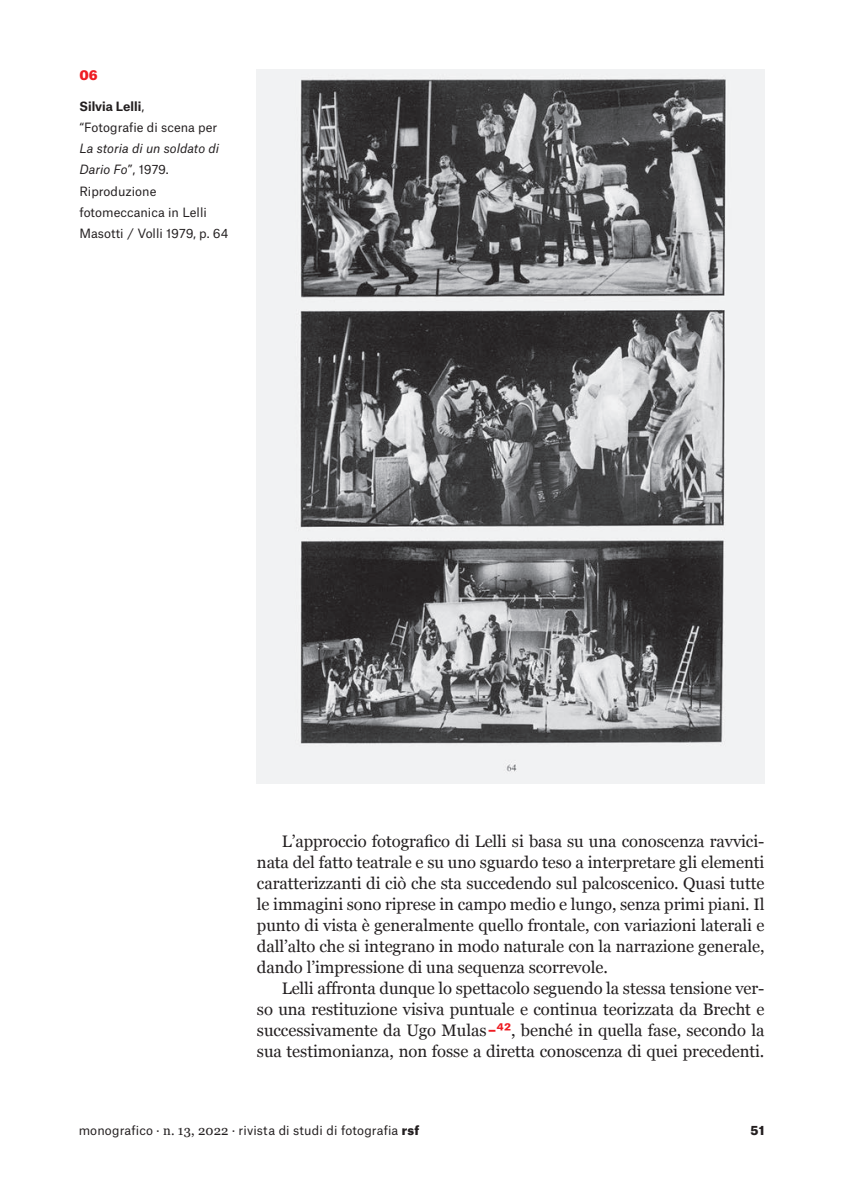
<style>
.page{position:relative;width:844px;height:1191px;background:#fff}
.page>*{position:absolute;margin:0;border:0;box-sizing:border-box;transform-origin:0 0}
.t1{font:16.62px/21px "Georgia";letter-spacing:-.005em;color:#231f20;text-align:justify}
.t2{font:900 13.12px "Atlas Grotesk";color:#ee1d23}
.t3{font:12.25px/21px "Atlas Grotesk";color:#231f20}
.t4{font:900 12.25px "Atlas Grotesk";color:#231f20}
.s1{font-weight:700}
.s2{font-style:italic}
.s3{font-family:"Atlas Grotesk";font-weight:700;color:#ee1d23}
.s4{font-family:"Georgia";font-size:13.12px}
.s5{font-weight:900}
</style>
<div class="page">
<img style="left:257px;top:69px;width:507px;height:714px">
<p class="t2" style="left:79px;top:64px;width:20px">06</p>
<p class="t3" style="left:79px;top:95px;width:139px"><span class="s1">Silvia Lelli</span>,<br>“Fotografie di scena per</p>
<p class="t3" style="left:79px;top:137px;width:150px"><span class="s2">La storia di un soldato di<br>Dario Fo</span>”, 1979.<br>Riproduzione fotomeccanica in Lelli<br>Masotti / Volli 1979, p. 64</p>
<p class="t1" style="left:257px;top:830px;width:509px;text-indent:25px">L’approccio fotografico di Lelli si basa su una conoscenza ravvici&shy;nata del fatto teatrale e su uno sguardo teso a interpretare gli elementi caratterizzanti di ciò che sta succedendo sul palcoscenico. Quasi tutte le immagini sono riprese in campo medio e lungo, senza primi piani. Il punto di vista è generalmente quello frontale, con variazioni laterali e dall’alto che si integrano in modo naturale con la narrazione generale, dando l’impressione di una sequenza scorrevole.</p>
<p class="t1" style="left:257px;top:977px;width:509px;text-indent:25px">Lelli affronta dunque lo spettacolo seguendo la stessa tensione ver&shy;so una restituzione visiva puntuale e continua teorizzata da Brecht e successivamente da Ugo Mulas<span class="s3">–42</span>, benché in quella fase, secondo la sua testimonianza, non fosse a diretta conoscenza di quei precedenti.</p>
<p class="t3" style="left:79px;top:1118px;width:342px">monografico · <span class="s4">n. 13, 2022</span> · rivista di studi di fotografia <span class="s5">rsf</span></p>
<p class="t4" style="left:750px;top:1120px;width:15px">51</p>
</div>
